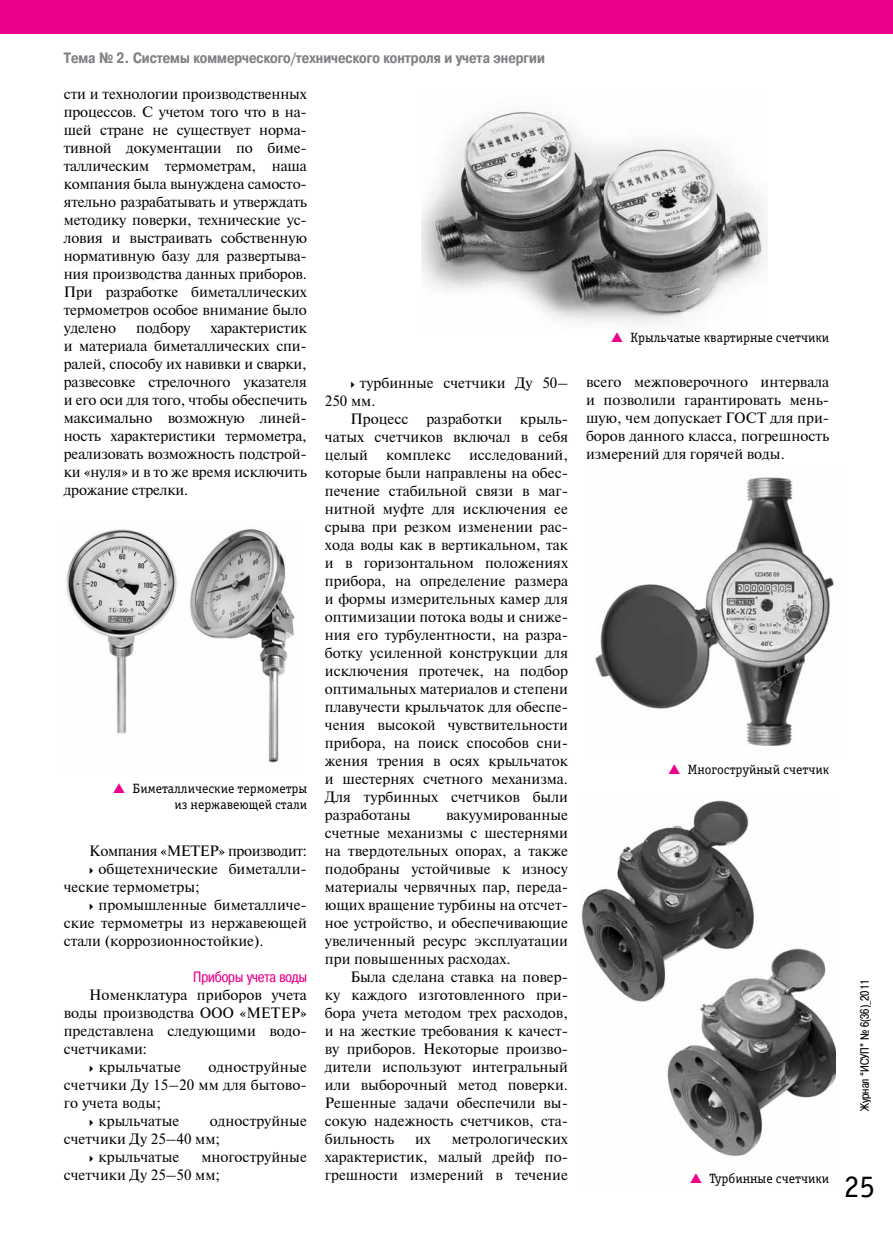
<style>
.page{position:relative;width:893px;height:1234px;background:#fff}
.page>*{position:absolute;margin:0;border:0;box-sizing:border-box;transform-origin:0 0}
.t1{font:31.5px "Officina Serif C";color:#000}
.t2{font:15px/18px "Newton";color:#000;text-align:justify}
.t3{font:700 15px "Pragmatica Cond C";color:#808285}
.t4{font:15px "Newton";letter-spacing:-.025em;color:#000}
.t5{font:15px "Pragmatica Cond C";color:#ec008c}
.t6{font:13.5px/16.2px "Officina Serif C";color:#000;text-align:right}
.t7{font:12px "Pragmatica Cond C";color:#000}
</style>
<div class="page">
<div style="left:0;top:0;width:893px;height:34px;background:#ec008c"></div>
<img style="left:66px;top:529px;width:229px;height:234px">
<img style="left:581px;top:800px;width:255px;height:357px">
<img style="left:595px;top:477px;width:239px;height:269px">
<img style="left:421px;top:111px;width:346px;height:213px">
<p class="t3" style="left:64px;top:50px;width:483px">Тема № 2. Системы коммерческого/технического контроля и учета энергии</p>
<p class="t2" style="left:64px;top:84px;width:245px">сти и технологии производственных процессов. С учетом того что в на&shy;шей стране не существует норма&shy;тивной документации по биме&shy;таллическим термометрам, наша компания была вынуждена самосто&shy;ятельно разрабатывать и утверждать методику поверки, технические ус&shy;ловия и выстраивать собственную нормативную базу для развертыва&shy;ния производства данных приборов.<br>При разработке биметаллических термометров особое внимание было уделено</p>
<p class="t2" style="left:136px;top:318px;width:56px">подбору</p>
<p class="t2" style="left:64px;top:318px;width:245px;text-indent:147px">характеристик и материала биметаллических спи&shy;ралей, способу их навивки и сварки, развесовке стрелочного указателя и его оси для того, чтобы обеспечить максимально возможную линей&shy;ность характеристики термометра, реализовать возможность подстрой&shy;ки «нуля» и в то же время исключить дрожание стрелки.</p>
<p class="t2" style="left:325px;top:373px;width:245px;text-indent:35px">турбинные счетчики Ду 50–<br>250 мм.</p>
<p class="t2" style="left:325px;top:409px;width:245px;text-indent:26px">Процесс разработки крыль&shy;чатых счетчиков включал в себя целый комплекс исследований, которые были направлены на обес&shy;печение стабильной связи в маг&shy;нитной муфте для исключения ее срыва при резком изменении рас&shy;хода воды как в вертикальном, так и в горизонтальном положениях прибора, на определение размера и формы измерительных камер для оптимизации потока воды и сниже&shy;ния его турбулентности, на разра&shy;ботку усиленной конструкции для исключения протечек, на подбор оптимальных материалов и степени плавучести крыльчаток для обеспе&shy;чения высокой чувствительности прибора, на поиск способов сни&shy;жения трения в осях крыльчаток и шестернях счетного механизма.<br>Для турбинных счетчиков были разработаны</p>
<p class="t6" style="left:133px;top:780px;width:176px">Биметаллические термометры из нержавеющей стали</p>
<p class="t2" style="left:325px;top:805px;width:245px;text-indent:121px">вакуумированные счетные механизмы с шестернями на твердотельных опорах, а также подобраны устойчивые к износу материалы червячных пар, переда&shy;ющих вращение турбины на отсчет&shy;ное устройство, и обеспечивающие увеличенный ресурс эксплуатации при повышенных расходах.</p>
<p class="t2" style="left:325px;top:967px;width:245px;text-indent:26px">Была сделана ставка на повер&shy;ку каждого изготовленного при&shy;бора учета методом трех расходов, и на жесткие требования к качест&shy;ву приборов. Некоторые произво&shy;дители используют интегральный или выборочный метод поверки.<br>Решенные задачи обеспечили вы&shy;сокую надежность счетчиков, ста&shy;бильность</p>
<p class="t4" style="left:89px;top:839px;width:219px">Компания «МЕТЕР» производит:</p>
<p class="t2" style="left:99px;top:858px;width:210px">общетехнические биметалли-</p>
<p class="t2" style="left:64px;top:876px;width:138px">ческие термометры;</p>
<p class="t2" style="left:99px;top:894px;width:210px">промышленные биметалличе-</p>
<p class="t2" style="left:64px;top:912px;width:245px">ские термометры из нержавеющей</p>
<p class="t2" style="left:64px;top:930px;width:201px">стали (коррозионностойкие).</p>
<p class="t5" style="left:193px;top:967px;width:115px">Приборы учета воды</p>
<p class="t2" style="left:89px;top:984px;width:219px">Номенклатура приборов учета</p>
<p class="t2" style="left:64px;top:1002px;width:245px">воды производства ООО «МЕТЕР»</p>
<p class="t2" style="left:64px;top:1020px;width:243px">представлена следующими водо-</p>
<p class="t2" style="left:64px;top:1038px;width:85px">счетчиками:</p>
<p class="t2" style="left:99px;top:1056px;width:84px">крыльчатые</p>
<p class="t2" style="left:208px;top:1056px;width:100px">одноструйные</p>
<p class="t2" style="left:64px;top:1074px;width:245px">счетчики Ду 15–20 мм для бытово-</p>
<p class="t2" style="left:64px;top:1092px;width:99px">го учета воды;</p>
<p class="t2" style="left:99px;top:1110px;width:82px">крыльчатые</p>
<p class="t2" style="left:210px;top:1110px;width:98px">одноструйные</p>
<p class="t2" style="left:64px;top:1128px;width:158px">счетчики Ду 25–40 мм;</p>
<p class="t2" style="left:99px;top:1146px;width:82px">крыльчатые</p>
<p class="t2" style="left:325px;top:1129px;width:245px;text-indent:127px">метрологических характеристик, малый дрейф по&shy;грешности измерений в течение</p>
<p class="t2" style="left:415px;top:1129px;width:17px">их</p>
<p class="t2" style="left:64px;top:1146px;width:245px;text-indent:138px">многоструйные счетчики Ду 25–50 мм;</p>
<p class="t6" style="left:630px;top:329px;width:200px">Крыльчатые квартирные счетчики</p>
<p class="t2" style="left:586px;top:372px;width:245px">всего межповерочного интервала и позволили гарантировать мень&shy;шую, чем допускает ГОСТ для при&shy;боров данного класса, погрешность измерений для горячей воды.</p>
<p class="t6" style="left:688px;top:761px;width:143px">Многоструйный счетчик</p>
<p class="t7" style="left:858px;top:1110px;width:134px;rotate:-90deg">Журнал “ИСУП” № 6(36)_2011</p>
<p class="t6" style="left:709px;top:1170px;width:121px">Турбинные счетчики</p>
<h1 class="t1" style="left:844px;top:1168px;width:33px">25</h1>
</div>
